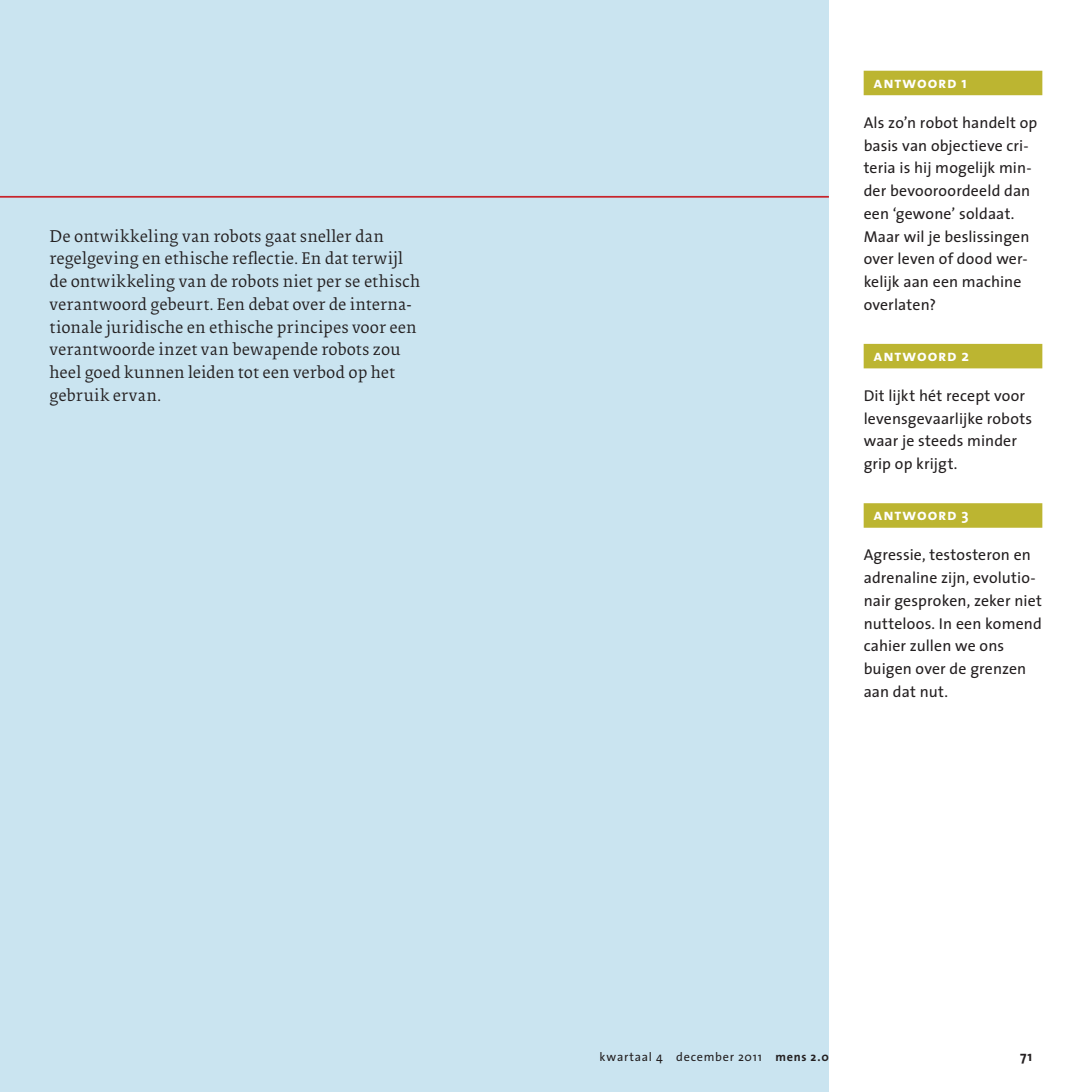
<style>
.page{position:relative;width:1092px;height:1092px;background:#fff}
.page>*{position:absolute;margin:0;border:0;box-sizing:border-box;transform-origin:0 0}
.t1{font:17.5px/22.8px "Collis Roman Txt";letter-spacing:.005em;color:#231f20}
.t2{font:15.75px/22.8px "The Sans";letter-spacing:.01em;color:#231f20}
.t3{font:15.75px "The Sans Bold Caps";letter-spacing:.05em;color:#fff}
.t4{font:700 14px "The Sans";color:#231f20}
.t5{font:12.25px "The Sans";letter-spacing:.06em;color:#231f20}
.s1{font-family:"The Sans";font-weight:700}
.s2{font-weight:700}
</style>
<div class="page">
<div style="left:0;top:0;width:828px;height:1091px;background:#cae4f0"></div>
<svg style="left:0;top:149px;width:829px;height:49px"></svg>
<div style="left:863px;top:71px;width:179px;height:24px;background:#bcb531"></div>
<div style="left:863px;top:344px;width:179px;height:24px;background:#bcb531"></div>
<div style="left:863px;top:503px;width:179px;height:24px;background:#bcb531"></div>
<p class="t1" style="left:50px;top:225px;width:372px">De ontwikkeling van robots gaat sneller dan regelgeving en ethische reflectie. En dat terwijl de ontwikkeling van de robots niet per se ethisch verantwoord gebeurt. Een debat over de interna&shy;tionale juridische en ethische principes voor een verantwoorde inzet van bewapende robots zou heel goed kunnen leiden tot een verbod op het gebruik ervan.</p>
<p class="t3" style="left:873px;top:69px;width:95px">antwoord <span class="s1">1</span></p>
<p class="t2" style="left:863px;top:111px;width:175px">Als zo’n robot handelt op basis van objectieve cri&shy;teria is hij mogelijk min&shy;der bevooroordeeld dan een ‘gewone’ soldaat.<br>Maar wil je beslissingen over leven of dood wer&shy;kelijk aan een machine overlaten?</p>
<p class="t3" style="left:873px;top:342px;width:97px">antwoord <span class="s1">2</span></p>
<p class="t2" style="left:863px;top:384px;width:170px">Dit lijkt hét recept voor levensgevaarlijke robots waar je steeds minder grip op krijgt.</p>
<p class="t3" style="left:873px;top:501px;width:97px">antwoord <span class="s1">3</span></p>
<p class="t2" style="left:863px;top:543px;width:180px">Agressie, testosteron en adrenaline zijn, evolutio&shy;nair gesproken, zeker niet nutteloos. In een komend cahier zullen we ons buigen over de grenzen aan dat nut.</p>
<p class="t5" style="left:599px;top:1046px;width:231px">kwartaal 4 december 2011 <span class="s2">mens 2.0</span></p>
<p class="t4" style="left:1020px;top:1044px;width:14px">71</p>
</div>
